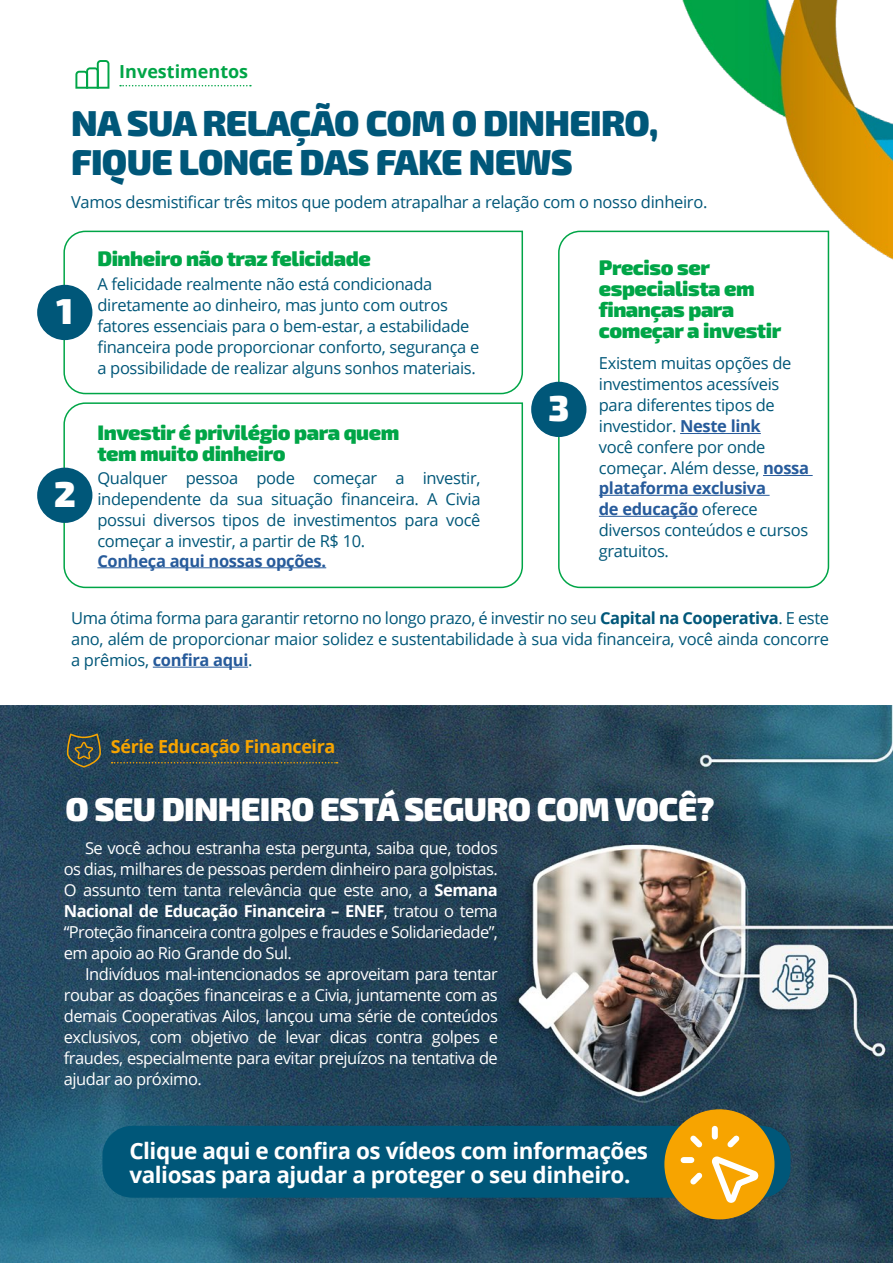
<style>
.page{position:relative;width:893px;height:1263px;background:#fff}
.page>*{position:absolute;margin:0;border:0;box-sizing:border-box;transform-origin:0 0}
.t1{font:900 36px/39px "Exo 2";letter-spacing:-.02em;color:#005779}
.t2{font:900 36px "Exo 2";color:#fff}
.t3{font:900 33px "Exo 2";letter-spacing:-.02em;color:#fff}
.t4{font:700 22.5px/24px "Open Sans";letter-spacing:-.02em;color:#fff}
.t5{font:900 21px/21px "Exo 2";letter-spacing:-.02em;color:#00a547}
.t6{font:700 18px "Open Sans";letter-spacing:-.02em;color:#f7a400}
.t7{font:700 18px "Open Sans";color:#00a547}
.t8{font:16.5px/21px "Open Sans";letter-spacing:-.02em;color:#005779}
.t9{font:16.5px/21px "Open Sans";letter-spacing:-.03em;color:#fff;text-align:justify}
.t10{font:700 16.5px "Open Sans";letter-spacing:-.02em;color:#275b9b}
.s1{font-weight:700;color:#275b9b}
.s2{font-weight:700}
</style>
<div class="page">
<img style="left:0;top:706px;width:893px;height:557px">
<svg style="left:120px;top:85px;width:131px;height:1px"></svg>
<svg style="left:63px;top:230px;width:461px;height:165px"></svg>
<svg style="left:63px;top:402px;width:461px;height:187px"></svg>
<svg style="left:557px;top:230px;width:273px;height:359px"></svg>
<hr style="left:97px;top:567px;width:229px;height:1px;background:#275b9b">
<hr style="left:680px;top:433px;width:81px;height:1px;background:#275b9b">
<hr style="left:763px;top:475px;width:50px;height:1px;background:#275b9b">
<hr style="left:599px;top:495px;width:171px;height:1px;background:#275b9b">
<hr style="left:599px;top:516px;width:99px;height:1px;background:#275b9b">
<hr style="left:153px;top:667px;width:95px;height:1px;background:#275b9b">
<div style="left:37px;top:285px;width:55px;height:55px;background:#005779;border-radius:50%"></div>
<div style="left:37px;top:468px;width:55px;height:55px;background:#005779;border-radius:50%"></div>
<div style="left:531px;top:382px;width:55px;height:55px;background:#005779;border-radius:50%"></div>
<svg style="left:112px;top:762px;width:226px;height:1px"></svg>
<div style="left:102px;top:1126px;width:688px;height:72px;background:#005779;border-radius:30px"></div>
<div style="left:664px;top:1109px;width:110px;height:110px;background:#f7a400;border-radius:50%"></div>
<svg style="left:678px;top:1123px;width:85px;height:85px"></svg>
<svg style="left:67px;top:733px;width:34px;height:34px"></svg>
<svg style="left:75px;top:60px;width:34px;height:29px"></svg>
<img style="left:623px;top:0;width:270px;height:291px">
<p class="t7" style="left:119px;top:58px;width:130px">Investimentos</p>
<h1 class="t1" style="left:71px;top:104px;width:589px">NA SUA RELAÇÃO COM O DINHEIRO,<br>FIQUE LONGE DAS FAKE NEWS</h1>
<p class="t8" style="left:71px;top:191px;width:638px">Vamos desmistificar três mitos que podem atrapalhar a relação com o nosso dinheiro.</p>
<h1 class="t2" style="left:56px;top:289px;width:18px">1</h1>
<h1 class="t2" style="left:54px;top:472px;width:23px">2</h1>
<p class="t5" style="left:97px;top:248px;width:275px">Dinheiro não traz felicidade</p>
<p class="t8" style="left:97px;top:273px;width:383px">A felicidade realmente não está condicionada diretamente ao dinheiro, mas junto com outros fatores essenciais para o bem-estar, a estabilidade financeira pode proporcionar conforto, segurança e a possibilidade de realizar alguns sonhos materiais.</p>
<p class="t5" style="left:97px;top:423px;width:303px">Investir é privilégio para quem tem muito dinheiro</p>
<p class="t8" style="left:97px;top:467px;width:385px;text-align:justify">Qualquer pessoa pode começar a investir, independente da sua situação financeira. A Civia possui diversos tipos de investimentos para você começar a investir, a partir de R$ 10.</p>
<p class="t10" style="left:97px;top:549px;width:230px">Conheça aqui nossas opções.</p>
<h1 class="t2" style="left:548px;top:386px;width:22px">3</h1>
<p class="t5" style="left:599px;top:258px;width:184px">Preciso ser especialista em finanças para começar a investir</p>
<p class="t8" style="left:599px;top:352px;width:212px">Existem muitas opções de investimentos acessíveis para diferentes tipos de investidor. <span class="s1">Neste link<br></span>você confere por onde começar. Além desse, <span class="s1">nossa plataforma exclusiva<br>de educação</span> oferece diversos conteúdos e cursos gratuitos.</p>
<p class="t8" style="left:71px;top:607px;width:759px;text-align:justify">Uma ótima forma para garantir retorno no longo prazo, é investir no seu <span class="s2">Capital na Cooperativa</span>. E este ano, além de proporcionar maior solidez e sustentabilidade à sua vida financeira, você ainda concorre a prêmios, <span class="s1">confira aqui</span>.</p>
<p class="t6" style="left:111px;top:734px;width:226px">Série Educação Financeira</p>
<h2 class="t3" style="left:66px;top:789px;width:650px">O SEU DINHEIRO ESTÁ SEGURO COM VOCÊ?</h2>
<p class="t9" style="left:64px;top:837px;width:436px;text-indent:21px">Se você achou estranha esta pergunta, saiba que, todos os dias, milhares de pessoas perdem dinheiro para golpistas.<br>O assunto tem tanta relevância que este ano, a <span class="s2">Semana Nacional de Educação Financeira – ENEF</span>, tratou o tema “Proteção financeira contra golpes e fraudes e Solidariedade”, em apoio ao Rio Grande do Sul.</p>
<p class="t9" style="left:64px;top:963px;width:436px;text-indent:21px">Indivíduos mal-intencionados se aproveitam para tentar roubar as doações financeiras e a Civia, juntamente com as demais Cooperativas Ailos, lançou uma série de conteúdos exclusivos, com objetivo de levar dicas contra golpes e fraudes, especialmente para evitar prejuízos na tentativa de ajudar ao próximo.</p>
<h3 class="t4" style="left:129px;top:1138px;width:520px">Clique aqui e confira os vídeos com informações valiosas para ajudar a proteger o seu dinheiro.</h3>
</div>
